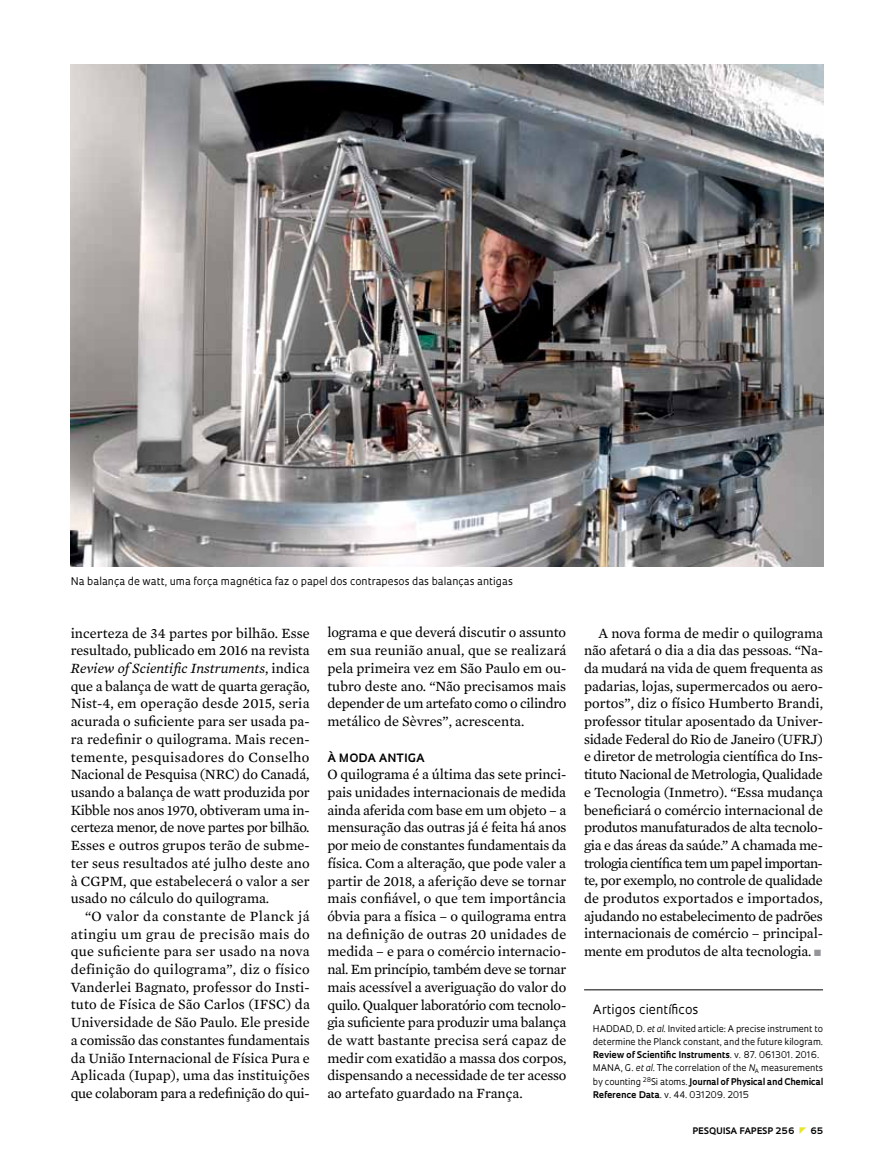
<style>
.page{position:relative;width:885px;height:1169px;background:#fff}
.page>*{position:absolute;margin:0;border:0;box-sizing:border-box;transform-origin:0 0}
.t1{font:14.4px/17.7px "Mercury Text G2";letter-spacing:-.01em;color:#000;text-align:justify}
.t2{font:12.6px "Oculum";color:#000}
.t3{font:700 11.25px "Oculum";letter-spacing:.035em;color:#000}
.t4{font:10.35px "Oculum";color:#000}
.t5{font:9px/13.2px "Oculum";color:#000}
.t6{font:700 8.7px "Oculum";letter-spacing:.015em;color:#000}
.s1{font-style:italic}
.s2{color:#939598}
.s3{font-weight:700}
</style>
<div class="page">
<img style="left:71px;top:64px;width:752px;height:503px">
<hr style="left:584px;top:989px;width:239px;height:1px;background:#000">
<p class="t4" style="left:71px;top:574px;width:444px">Na balança de watt, uma força magnética faz o papel dos contrapesos das balanças antigas</p>
<p class="t1" style="left:71px;top:623px;width:240px">incerteza de 34 partes por bilhão. Esse resultado, publicado em 2016 na revista <span class="s1">Review of Scientific Instruments</span>, indica que a balança de watt de quarta geração, Nist-4, em operação desde 2015, seria acurada o suficiente para ser usada pa&shy;ra redefinir o quilograma. Mais recen&shy;temente, pesquisadores do Conselho Nacional de Pesquisa (NRC) do Canadá, usando a balança de watt produzida por Kibble nos anos 1970, obtiveram uma in&shy;certeza menor, de nove partes por bilhão.<br>Esses e outros grupos terão de subme&shy;ter seus resultados até julho deste ano à CGPM, que estabelecerá o valor a ser usado no cálculo do quilograma.</p>
<p class="t1" style="left:71px;top:906px;width:241px;text-indent:14px">“O valor da constante de Planck já atingiu um grau de precisão mais do que suficiente para ser usado na nova definição do quilograma”, diz o físico Vanderlei Bagnato, professor do Insti&shy;tuto de Física de São Carlos (IFSC) da Universidade de São Paulo. Ele preside a comissão das constantes fundamentais da União Internacional de Física Pura e Aplicada (Iupap), uma das instituições que colaboram para a redefinição do qui-</p>
<p class="t1" style="left:327px;top:623px;width:241px">lograma e que deverá discutir o assunto em sua reunião anual, que se realizará pela primeira vez em São Paulo em ou&shy;tubro deste ano. “Não precisamos mais depender de um artefato como o cilindro metálico de Sèvres”, acrescenta.</p>
<p class="t3" style="left:327px;top:749px;width:97px">à mo da antiga</p>
<p class="t1" style="left:327px;top:765px;width:241px">O quilograma é a última das sete princi&shy;pais unidades internacionais de medida ainda aferida com base em um objeto – a mensuração das outras já é feita há anos por meio de constantes fundamentais da física. Com a alteração, que pode valer a partir de 2018, a aferição deve se tornar mais confiável, o que tem importância óbvia para a física – o quilograma entra na definição de outras 20 unidades de medida – e para o comércio internacio&shy;nal. Em princípio, também deve se tornar mais acessível a averiguação do valor do quilo. Qualquer laboratório com tecnolo&shy;gia suficiente para produzir uma balança de watt bastante precisa será capaz de medir com exatidão a massa dos corpos, dispensando a necessidade de ter acesso ao artefato guardado na França.</p>
<p class="t1" style="left:584px;top:623px;width:241px;text-indent:14px">A nova forma de medir o quilograma não afetará o dia a dia das pessoas. “Na&shy;da mudará na vida de quem frequenta as padarias, lojas, supermercados ou aero&shy;portos”, diz o físico Humberto Brandi, professor titular aposentado da Univer&shy;sidade Federal do Rio de Janeiro (UFRJ) e diretor de metrologia científica do Ins&shy;tituto Nacional de Metrologia, Qualidade e Tecnologia (Inmetro). “Essa mudança beneficiará o comércio internacional de produtos manufaturados de alta tecnolo&shy;gia e das áreas da saúde.” A chamada me&shy;trologia científica tem um papel importan&shy;te, por exemplo, no controle de qualidade de produtos exportados e importados, ajudando no estabelecimento de padrões internacionais de comércio – principal&shy;mente em produtos de alta tecnologia. <span class="s2">■</span></p>
<p class="t2" style="left:593px;top:1001px;width:107px">Artigos científicos</p>
<p class="t5" style="left:593px;top:1021px;width:232px">HADDAD, D. <span class="s1">et al</span>. I nvited article: A precise instrument to determine the Planck constant, and the future kilogram.<br><span class="s3">Review of Scientific Instruments</span>. v. 87. 061301. 2016.<br>MANA, G . <span class="s1">et al</span>. The correlation of the <span class="s1">N</span><sub>A</sub> measurements by counting <sup>28</sup>Si atoms. <span class="s3">Journal of Physical and Chemical Reference Data</span>. v. 44. 031209. 2015</p>
<p class="t6" style="left:692px;top:1124px;width:103px">pESQUISA FAPESP 256</p>
<p class="t6" style="left:810px;top:1124px;width:14px">65</p>
</div>
